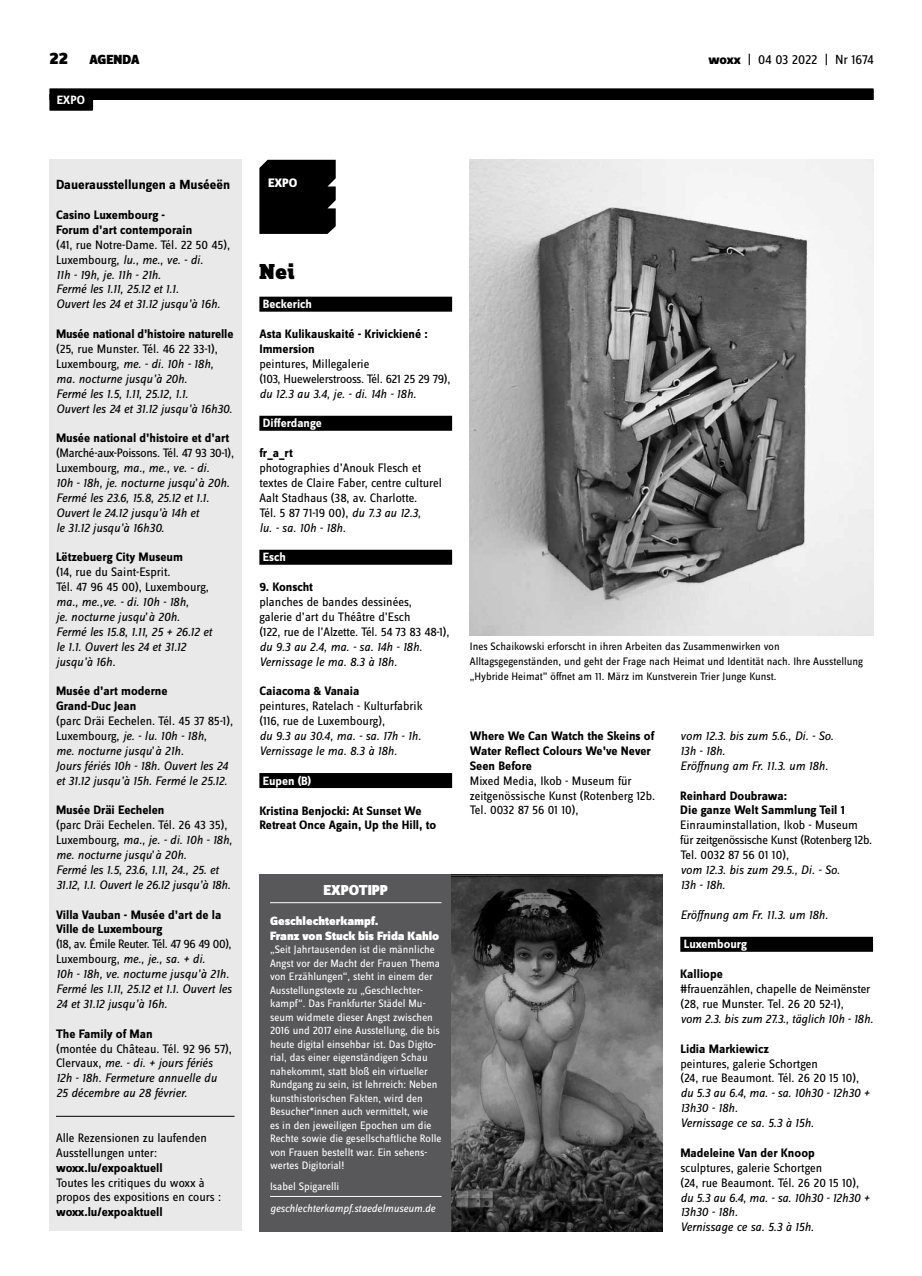
<style>
.page{position:relative;width:922px;height:1276px;background:#fff}
.page>*{position:absolute;margin:0;border:0;box-sizing:border-box;transform-origin:0 0}
.t1{font:900 22.5px "Zine Slab Dis";color:#000}
.t2{font:900 15px "Zine Sans Dis";letter-spacing:-.01em;color:#fff}
.t3{font:700 13.75px "Zine Sans Dis";color:#000}
.t4{font:13.75px "Zine Sans Dis";letter-spacing:-.02em;color:#000}
.t5{font:900 13.75px "Zine Sans Dis";color:#000}
.t6{font:italic 12.75px/14.9px "Zine Sans Dis";color:#000}
.t7{font:12.75px/14.9px "Zine Sans Dis";color:#000}
.t8{font:700 12.75px/14.9px "Zine Sans Dis";color:#000}
.t9{font:12.75px/14.9px "Zine Sans Dis";letter-spacing:-.02em;color:#000}
.t10{font:800 12.75px "Zine Sans Dis";color:#fff}
.t11{font:700 12.5px "Zine Sans Dis";color:#fff}
.t12{font:900 12.5px/15px "Zine Sans Dis";color:#fff}
.t13{font:11.25px/13.5px "Zine Sans Dis";color:#fff}
.t14{font:11.25px/14.9px "Zine Sans Dis";color:#000}
.t15{font:italic 11.25px "Zine Sans Dis";color:#fff}
.s1{font-size:17.5px}
.s2{font-weight:800}
.s3{font-style:normal}
.s4{font-style:italic}
</style>
<div class="page">
<div style="left:50px;top:94px;width:43px;height:16px;background:#000"></div>
<div style="left:680px;top:936px;width:192px;height:15px;background:#000"></div>
<div style="left:50px;top:89px;width:823px;height:11px;background:#000"></div>
<div style="left:259px;top:160px;width:76px;height:74px;background:#000"></div>
<div style="left:259px;top:297px;width:193px;height:15px;background:#000"></div>
<div style="left:259px;top:416px;width:193px;height:15px;background:#000"></div>
<div style="left:259px;top:550px;width:193px;height:15px;background:#000"></div>
<div style="left:259px;top:773px;width:193px;height:15px;background:#000"></div>
<img style="left:469px;top:159px;width:403px;height:477px">
<div style="left:49px;top:159px;width:192px;height:1071px;background:#e9e9ea"></div>
<hr style="left:56px;top:1116px;width:178px;height:1px;background:#000">
<div style="left:259px;top:874px;width:193px;height:357px;background:#58585a"></div>
<hr style="left:270px;top:902px;width:171px;height:1px;background:#fff">
<hr style="left:270px;top:1196px;width:171px;height:1px;background:#fff">
<img style="left:451px;top:874px;width:211px;height:357px">
<p class="t5" style="left:50px;top:52px;width:91px"><span class="s1">22</span> AGENDA</p>
<p class="t4" style="left:708px;top:53px;width:167px"><span class="s2">woxx</span> | 04 03 2022 | Nr 1674</p>
<p class="t11" style="left:60px;top:93px;width:19px">KIN</p>
<p class="t11" style="left:57px;top:93px;width:30px">EXPO</p>
<p class="t3" style="left:56px;top:178px;width:176px">Dauerausstellungen a Muséeën</p>
<p class="t8" style="left:56px;top:208px;width:138px">Casino Luxembourg -<br>Forum d’art contemporain</p>
<p class="t6" style="left:56px;top:237px;width:175px"><span class="s3">(41, rue Notre-Dame. Tél. 22 50 45),<br>Luxembourg,</span> lu., me., ve. - di.<br>11h - 19h, je. 11h - 21h.<br>Fermé les 1.11, 25.12 et 1.1.<br>Ouvert les 24 et 31.12 jusqu’à 16h.</p>
<p class="t8" style="left:56px;top:327px;width:179px">Musée national d’histoire naturelle</p>
<p class="t6" style="left:56px;top:341px;width:177px"><span class="s3">(25, rue Munster. Tél. 46 22 33-1),<br>Luxembourg,</span> me. - di. 10h - 18h, ma. nocturne jusqu’à 20h.<br>Fermé les 1.5, 1.11, 25.12, 1.1.<br>Ouvert les 24 et 31.12 jusqu’à 16h30.</p>
<p class="t8" style="left:56px;top:431px;width:175px">Musée national d’histoire et d’art</p>
<p class="t6" style="left:56px;top:446px;width:179px"><span class="s3">(Marché-aux-Poissons. Tél. 47 93 30-1),<br>Luxembourg,</span> ma., me., ve. - di.<br>10h - 18h, je. nocturne jusqu<span class="s3">’</span>à 20h.<br>Fermé les 23.6, 15.8, 25.12 et 1.1.<br>Ouvert le 24.12 jusqu’à 14h et<br>le 31.12 jusqu’à 16h30.</p>
<p class="t8" style="left:56px;top:550px;width:129px">Lëtzebuerg City Museum</p>
<p class="t7" style="left:56px;top:565px;width:154px">(14, rue du Saint-Esprit.<br>Tél. 47 96 45 00), Luxembourg,</p>
<p class="t6" style="left:56px;top:594px;width:157px">ma., me.,ve. - di. 10h - 18h,<br>je. nocturne jusqu<span class="s3">’</span>à 20h.<br>Fermé les 15.8, 1.11, 25 + 26.12 et le 1.1. Ouvert les 24 et 31.12 jusqu’à 16h.</p>
<p class="t8" style="left:56px;top:684px;width:113px">Musée d’art moderne<br>Grand-Duc Jean</p>
<p class="t6" style="left:56px;top:713px;width:179px"><span class="s3">(parc Dräi Eechelen. Tél. 45 37 85-1), Luxembourg,</span> je. - lu. 10h - 18h,<br>me. nocturne jusqu<span class="s3">’</span>à 21h.<br>Jours fériés 10h - 18h. Ouvert les 24 et 31.12 jusqu’à 15h. Fermé le 25.12.</p>
<p class="t8" style="left:56px;top:803px;width:110px">Musée Dräi Eechelen</p>
<p class="t6" style="left:56px;top:818px;width:178px"><span class="s3">(parc Dräi Eechelen. Tél. 26 43 35), Luxembourg,</span> ma., je. - di. 10h - 18h, me. nocturne jusqu<span class="s3">’</span>à 20h.<br>Fermé les 1.5, 23.6, 1.11, 24., 25. et 31.12, 1.1. Ouvert le 26.12 jusqu’à 18h.</p>
<p class="t8" style="left:56px;top:907px;width:167px">Villa Vauban - Musée d’art de la<br>Ville de Luxembourg</p>
<p class="t6" style="left:56px;top:937px;width:177px"><span class="s3">(18, av. Émile Reuter. Tél. 47 96 49 00), Luxembourg,</span> me., je., sa. + di.<br>10h - 18h, ve. nocturne jusqu’à 21h.<br>Fermé les 1.11, 25.12 et 1.1. Ouvert les 24 et 31.12 jusqu’à 16h.</p>
<p class="t8" style="left:56px;top:1026px;width:98px">The Family of Man</p>
<p class="t6" style="left:56px;top:1041px;width:177px"><span class="s3">(montée du Château. Tél. 92 96 57),<br>Clervaux,</span> me. - di. + jours fériés<br>12h - 18h. Fermeture annuelle du<br>25 décembre au 28 février.</p>
<p class="t7" style="left:56px;top:1130px;width:152px">Alle Rezensionen zu laufenden<br>Ausstellungen unter:</p>
<p class="t8" style="left:56px;top:1160px;width:108px">woxx.lu/expoaktuell</p>
<p class="t7" style="left:56px;top:1175px;width:167px">Toutes les critiques du woxx à propos des expositions en cours :</p>
<p class="t8" style="left:56px;top:1205px;width:108px">woxx.lu/expoaktuell</p>
<p class="t10" style="left:268px;top:176px;width:31px">EXPO</p>
<h1 class="t1" style="left:259px;top:259px;width:37px">Nei</h1>
<p class="t11" style="left:263px;top:298px;width:50px">Beckerich</p>
<p class="t8" style="left:259px;top:327px;width:170px">Asta Kulikauskaité - Krivickiené :<br>Immersion</p>
<p class="t9" style="left:259px;top:357px;width:192px">peintures, Millegalerie<br>(103, Huewelerstrooss. Tél. 621 25 29 79),</p>
<p class="t6" style="left:259px;top:386px;width:158px">du 12.3 au 3.4, je. - di. 14h - 18h.</p>
<p class="t11" style="left:263px;top:417px;width:60px">Differdange</p>
<p class="t8" style="left:259px;top:446px;width:35px">fr_a_rt</p>
<p class="t7" style="left:259px;top:461px;width:184px">photographies d’Anouk Flesch et textes de Claire Faber, centre culturel<br>Aalt Stadhaus (38, av. Charlotte.<br>Tél. 5 87 71-19 00), <span class="s4">du 7.3 au 12.3,<br>lu. - sa. 10h - 18h.</span></p>
<p class="t11" style="left:263px;top:551px;width:24px">Esch</p>
<p class="t8" style="left:259px;top:580px;width:55px">9. Konscht</p>
<p class="t7" style="left:259px;top:595px;width:191px">planches de bandes dessinées,<br>galerie d’art du Théâtre d’Esch<br>(122, rue de l’Alzette. Tél. 54 73 83 48-1),</p>
<p class="t6" style="left:259px;top:639px;width:164px">du 9.3 au 2.4, ma. - sa. 14h - 18h.<br>Vernissage le ma. 8.3 à 18h.</p>
<p class="t8" style="left:259px;top:684px;width:101px">Caiacoma &amp; Vanaia</p>
<p class="t7" style="left:259px;top:699px;width:165px">peintures, Ratelach - Kulturfabrik (116, rue de Luxembourg),</p>
<p class="t6" style="left:259px;top:728px;width:163px">du 9.3 au 30.4, ma. - sa. 17h - 1h.<br>Vernissage le ma. 8.3 à 18h.</p>
<p class="t11" style="left:263px;top:774px;width:50px">Eupen (B)</p>
<p class="t8" style="left:259px;top:803px;width:178px">Kristina Benjocki: At Sunset We<br>Retreat Once Again, Up the Hill, to</p>
<p class="t2" style="left:323px;top:882px;width:66px">EXPOTIPP</p>
<p class="t12" style="left:270px;top:913px;width:171px">Geschlechterkampf.<br>Franz von Stuck bis Frida Kahlo</p>
<p class="t13" style="left:270px;top:943px;width:173px">„Seit Jahrtausenden ist die männliche Angst vor der Macht der Frauen Thema von Erzählungen“, steht in einem der Ausstellungstexte zu „Geschlechter&shy;kampf“. Das Frankfurter Städel Mu&shy;seum widmete dieser Angst zwischen 2016 und 2017 eine Ausstellung, die bis heute digital einsehbar ist. Das Digito&shy;rial, das einer eigenständigen Schau nahekommt, statt bloß ein virtueller Rundgang zu sein, ist lehrreich: Neben kunsthistorischen Fakten, wird den Besucher*innen auch vermittelt, wie<br>es in den jeweiligen Epochen um die Rechte sowie die gesellschaftliche Rolle von Frauen bestellt war. Ein sehens&shy;wertes Digitorial!</p>
<p class="t13" style="left:270px;top:1179px;width:71px">Isabel Spigarelli</p>
<p class="t15" style="left:270px;top:1202px;width:167px">geschlechterkampf.staedelmuseum.de</p>
<p class="t14" style="left:469px;top:640px;width:394px">Ines Schaikowski erforscht in ihren Arbeiten das Zusammenwirken von<br>Alltagsgegenständen, und geht der Frage nach Heimat und Identität nach. Ihre Ausstellung „Hybride Heimat” öffnet am 11. März im Kunstverein Trier Junge Kunst.</p>
<p class="t8" style="left:469px;top:729px;width:186px">Where We Can Watch the Skeins of<br>Water Reflect Colours We’ve Never<br>Seen Before</p>
<p class="t7" style="left:469px;top:773px;width:187px">Mixed Media, Ikob - Museum für zeitgenössische Kunst (Rotenberg 12b.<br>Tel. 0032 87 56 01 10),</p>
<p class="t6" style="left:680px;top:728px;width:155px">vom 12.3. bis zum 5.6., Di. - So.<br>13h - 18h.<br>Eröffnung am Fr. 11.3. um 18h.</p>
<p class="t8" style="left:680px;top:788px;width:166px">Reinhard Doubrawa:<br>Die ganze Welt Sammlung Teil 1</p>
<p class="t7" style="left:680px;top:818px;width:193px">Einrauminstallation, Ikob - Museum<br>fü r zeitgenössische Kunst (Rotenberg 12b.<br>Tel. 0032 87 56 01 10),</p>
<p class="t6" style="left:680px;top:862px;width:161px">vom 12.3. bis zum 29.5., Di. - So.<br>13h - 18h.</p>
<p class="t6" style="left:680px;top:907px;width:149px">Eröffnung am Fr. 11.3. um 18h.</p>
<p class="t11" style="left:683px;top:938px;width:65px">Luxembourg</p>
<p class="t8" style="left:680px;top:967px;width:44px">Kalliope</p>
<p class="t7" style="left:680px;top:982px;width:191px">#frauenzählen, chapelle de Neimënster (28, rue Munster. Tel. 26 20 52-1),</p>
<p class="t6" style="left:680px;top:1011px;width:194px">vom 2.3. bis zum 27.3., täglich 10h - 18h.</p>
<p class="t8" style="left:680px;top:1041px;width:90px">Lidia Markiewicz</p>
<p class="t7" style="left:680px;top:1056px;width:180px">peintures, galerie Schortgen<br>(24, rue Beaumont. Tél. 26 20 15 10),</p>
<p class="t6" style="left:680px;top:1085px;width:191px">du 5.3 au 6.4, ma. - sa. 10h30 - 12h30 +<br>13h30 - 18h.<br>Vernissage ce sa. 5.3 à 15h.</p>
<p class="t8" style="left:680px;top:1145px;width:136px">Madeleine Van der Knoop</p>
<p class="t7" style="left:680px;top:1160px;width:180px">sculptures, galerie Schortgen<br>(24, rue Beaumont. Tél. 26 20 15 10),</p>
<p class="t6" style="left:680px;top:1190px;width:191px">du 5.3 au 6.4, ma. - sa. 10h30 - 12h30 +<br>13h30 - 18h.<br>Vernissage ce sa. 5.3 à 15h.</p>
</div>
